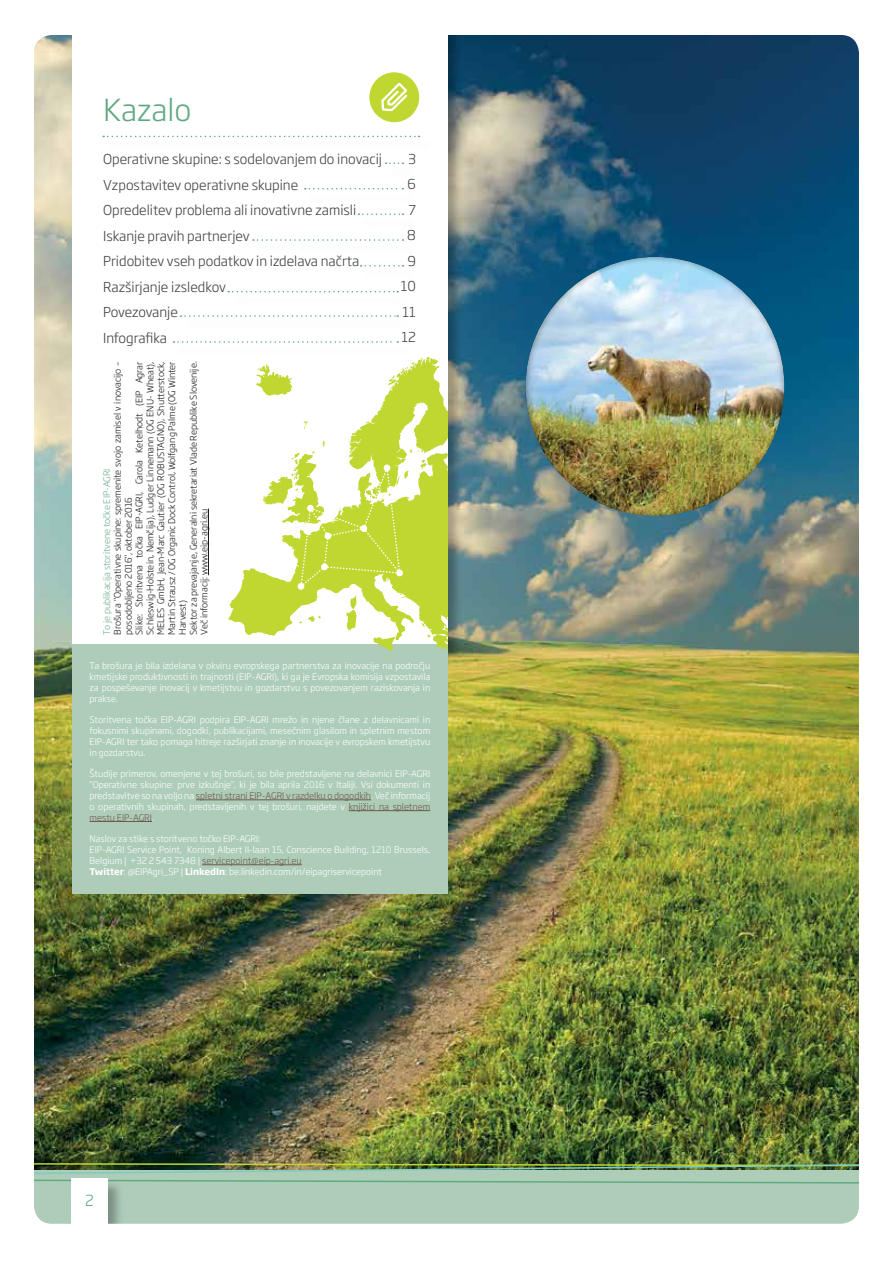
<style>
.page{position:relative;width:893px;height:1263px;background:#fff}
.page>*{position:absolute;margin:0;border:0;box-sizing:border-box;transform-origin:0 0}
.t1{font:300 30px "Soho Gothic Pro";color:#61a984}
.t2{font:300 15px "Soho Gothic Pro";color:#61a984}
.t3{font:300 13.5px/25.5px "Soho Gothic Pro";color:#414042}
.t4{font:300 9px/10.8px "Soho Gothic Pro";color:#fff;text-align:justify}
.t5{font:300 9px/10.8px "Soho Gothic Pro";color:#1a1a1a}
.t6{font:300 9px "Soho Gothic Pro";color:#72af8e}
.s1{color:#6e584f}
.s2{font-weight:700}
</style>
<div class="page">
<img style="left:34px;top:35px;width:825px;height:1189px">
<h1 class="t1" style="left:103px;top:86px;width:90px">Kazalo</h1>
<p class="t3" style="left:103px;top:146px;width:280px">Operativne skupine: s sodelovanjem do inovacij<br>Vzpostavitev operativne skupine<br>Opredelitev problema ali inovativne zamisli<br>Iskanje pravih partnerjev<br>Pridobitev vseh podatkov in izdelava načrta<br>Razširjanje izsledkov<br>Povezovanje<br>Infografika</p>
<p class="t5" style="left:112px;top:635px;width:275px;rotate:-90deg">Brošura “Operativne skupine: spremenite svojo zamisel v inovacijo – posodobljeno 2016”, oktober 2016<br>Slike: Storitvena točka EIP-AGRI, Carola Ketelhodt (EIP Agrar Schleswig-Holstein, Nemčija), Ludger Linnemann (OG ENU- Wheat), MELES GmbH, Jean-Marc Gautier (OG ROBUSTAGNO), Shutterstock, Martin Strausz / OG Organic Dock Control, Wolfgang Palme (OG Winter Harvest)<br>Sektor za prevajanje, Generalni sekretariat Vlade Republike Slovenije.<br>Več informacij: www.eip-agri.eu</p>
<p class="t6" style="left:100px;top:635px;width:168px;rotate:-90deg">To je publikacija storitvene točke EIP-AGRI</p>
<h3 class="t3" style="left:401px;top:145px;width:17px;text-align:center">3<br>6<br>7<br>8<br>9<br>10<br>11<br>12</h3>
<p class="t4" style="left:90px;top:660px;width:342px">Ta brošura je bila izdelana v okviru evropskega partnerstva za inovacije na področju kmetijske produktivnosti in trajnosti (EIP-AGRI), ki ga je Evropska komisija vzpostavila za pospeševanje inovacij v kmetijstvu in gozdarstvu s povezovanjem raziskovanja in prakse.</p>
<p class="t4" style="left:90px;top:714px;width:342px">Storitvena točka EIP-AGRI podpira EIP-AGRI mrežo in njene člane z delavnicami in fokusnimi skupinami, dogodki, publikacijami, mesečnim glasilom in spletnim mestom EIP-AGRI ter tako pomaga hitreje razširjati znanje in inovacije v evropskem kmetijstvu in gozdarstvu.</p>
<p class="t4" style="left:90px;top:768px;width:342px">Študije primerov, omenjene v tej brošuri, so bile predstavljene na delavnici EIP-AGRI “Operativne skupine: prve izkušnje”, ki je bila aprila 2016 v Italiji. Vsi dokumenti in predstavitve so na voljo na <span class="s1">spletni strani EIP-AGRI v razdelku o dogodkih</span>. Več informacij o operativnih skupinah, predstavljenih v tej brošuri, najdete v <span class="s1">knjižici na spletnem mestu EIP-AGRI</span>.</p>
<p class="t4" style="left:90px;top:833px;width:342px;text-align:left">Naslov za stike s storitveno točko EIP-AGRI:<br>EIP-AGRI Service Point, Koning Albert II-laan 15, Conscience Building, 1210 Brussels, Belgium | +32 2 543 7348 | <span class="s1">servicepoint@eip-agri.eu<br></span><span class="s2">Twitter</span>: @EIPAgri_SP | <span class="s2">LinkedIn</span>: be.linkedin.com/in/eipagriservicepoint</p>
<h2 class="t2" style="left:85px;top:1188px;width:10px">2</h2>
</div>
